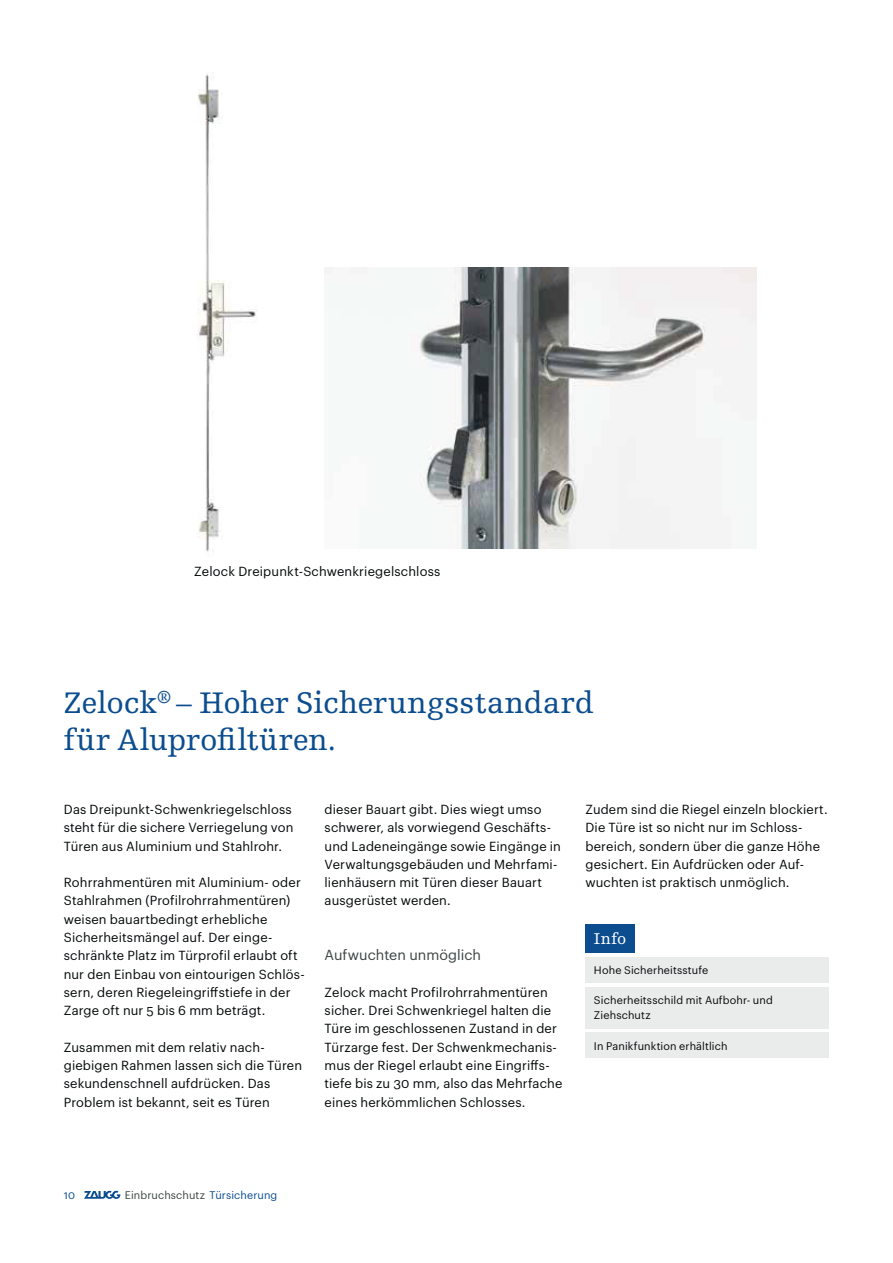
<style>
.page{position:relative;width:893px;height:1263px;background:#fff}
.page>*{position:absolute;margin:0;border:0;box-sizing:border-box;transform-origin:0 0}
.t1{font:31.5px/36.6px "Egyptienne FLT Std";letter-spacing:-.005em;color:#0b4d8e}
.t2{font:16.5px "Egyptienne FLT Std";color:#fff}
.t3{font:14.25px "Graphik";color:#394442}
.t4{font:12.9px/18.3px "Graphik";letter-spacing:.015em;color:#040809}
.t5{font:10.8px/15px "Graphik";letter-spacing:.015em;color:#040809}
.t6{font:10.8px "Graphik";letter-spacing:.01em;color:#394442}
.t7{font:10.8px "Graphik";color:#0b4d8e}
.s1{color:#0b4d8e}
</style>
<div class="page">
<svg style="left:84px;top:1191px;width:36px;height:8px"></svg>
<img style="left:324px;top:267px;width:433px;height:282px">
<div style="left:585px;top:924px;width:50px;height:29px;background:#0b4d8e"></div>
<div style="left:585px;top:957px;width:244px;height:26px;background:#eaebeb"></div>
<div style="left:585px;top:987px;width:244px;height:41px;background:#eaebeb"></div>
<div style="left:585px;top:1032px;width:244px;height:26px;background:#eaebeb"></div>
<img style="left:197px;top:74px;width:60px;height:478px">
<p class="t4" style="left:194px;top:563px;width:248px">Zelock Dreipunkt-Schwenkriegelschloss</p>
<h1 class="t1" style="left:64px;top:687px;width:531px">Zelock<sup>®</sup> – Hoher Sicherungsstandard für Aluprofiltüren.</h1>
<p class="t4" style="left:64px;top:801px;width:231px">Das Dreipunkt-Schwenkriegelschloss steht für die sichere Verriegelung von<br>Türen aus Aluminium und Stahlrohr.</p>
<p class="t4" style="left:64px;top:874px;width:242px">Rohrrahmentüren mit Aluminium- oder Stahlrahmen (Profilrohrrahmentüren) weisen bauartbedingt erhebliche Sicherheitsmängel auf. Der einge&shy;schränkte Platz im Türprofil erlaubt oft nur den Einbau von eintourigen Schlös - sern, deren Riegeleingriffstiefe in der Zarge oft nur 5 bis 6 mm beträgt.</p>
<p class="t4" style="left:64px;top:1039px;width:240px">Zusammen mit dem relativ nach&shy;giebigen Rahmen lassen sich die Türen sekundenschnell aufdrücken. Das Problem ist bekannt, seit es Türen</p>
<p class="t4" style="left:324px;top:801px;width:238px">dieser Bauart gibt. Dies wiegt umso schwerer, als vorwiegend Geschäfts&shy;und Ladeneingänge sowie Eingänge in Verwaltungsgebäuden und Mehrfami&shy;lienhäusern mit Türen dieser Bauart ausgerüstet werden.</p>
<p class="t3" style="left:324px;top:949px;width:158px">Aufwuchten unmöglich</p>
<p class="t4" style="left:324px;top:984px;width:239px">Zelock macht Profilrohrrahmentüren sicher. Drei Schwenkriegel halten die Türe im geschlossenen Zustand in der Türzarge fest. Der Schwenkmechanis&shy;mus der Riegel erlaubt eine Eingriffs&shy;tiefe bis zu 30 mm, also das Mehrfache eines herkömmlichen Schlosses.</p>
<p class="t4" style="left:585px;top:801px;width:244px">Zudem sind die Riegel einzeln blockiert.<br>Die Türe ist so nicht nur im Schloss&shy;bereich, sondern über die ganze Höhe gesichert. Ein Aufdrücken oder Auf&shy;wuchten ist praktisch unmöglich.</p>
<p class="t2" style="left:594px;top:932px;width:34px">Info</p>
<p class="t5" style="left:594px;top:964px;width:116px">Hohe Sicherheitsstufe</p>
<p class="t5" style="left:594px;top:994px;width:180px">Sicherheitsschild mit Aufbohr- und<br>Ziehschutz</p>
<p class="t5" style="left:594px;top:1039px;width:135px">In Panikfunktion erhältlich</p>
<p class="t7" style="left:64px;top:1191px;width:13px">10</p>
<p class="t6" style="left:125px;top:1191px;width:154px">Einbruchschutz <span class="s1">Türsicherung</span></p>
</div>
